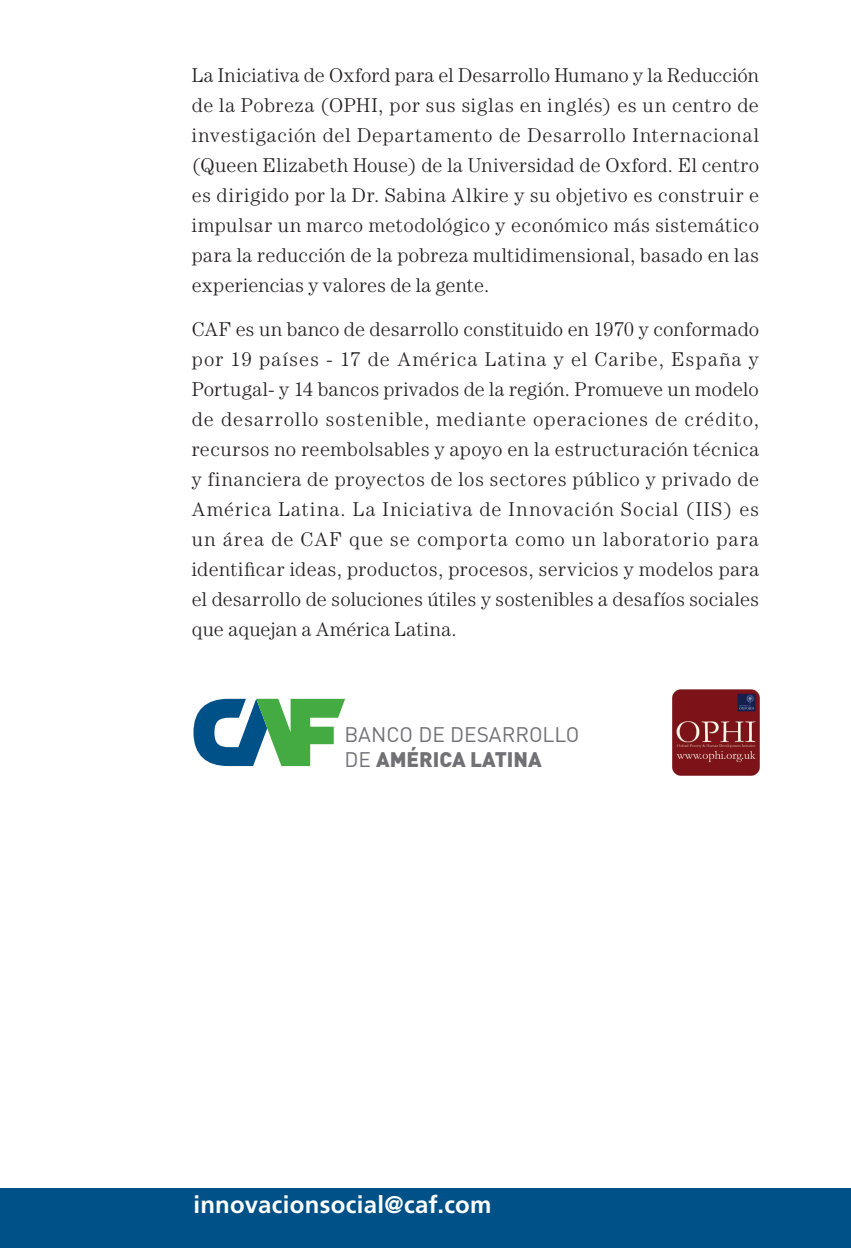
<style>
.page{position:relative;width:851px;height:1248px;background:#fff}
.page>*{position:absolute;margin:0;border:0;box-sizing:border-box;transform-origin:0 0}
.t1{font:700 24px "Frutiger LT Std";letter-spacing:.01em;color:#fff}
.t2{font:20.8px "DIN Pro";color:#717074}
.t3{font:900 20.8px "DIN";color:#717074}
.t4{font:300 20px/30px "Century";letter-spacing:.015em;color:#231f20;text-align:justify}
.s1{font-family:"DIN Pro";font-weight:400}
</style>
<div class="page">
<hr style="left:850px;top:1188px;width:1px;height:59px;background:#005187">
<svg style="left:193px;top:698px;width:152px;height:68px"></svg>
<div style="left:0;top:1188px;width:850px;height:59px;background:#005187"></div>
<img style="left:672px;top:689px;width:87px;height:86px">
<p class="t4" style="left:192px;top:59px;width:569px">La Iniciativa de Oxford para el Desarrollo Humano y la Reducción de la Pobreza (OPHI, por sus siglas en inglés) es un centro de investigación del Departamento de Desarrollo Internacional (Queen Elizabeth House) de la Universidad de Oxford. El centro es dirigido por la Dr. Sabina Alkire y su objetivo es construir e impulsar un marco metodológico y económico más sistemático para la reducción de la pobreza multidimensional, basado en las experiencias y valores de la gente.</p>
<p class="t4" style="left:192px;top:313px;width:569px">CAF es un banco de desarrollo constituido en 1970 y conformado por 19 países - 17 de América Latina y el Caribe, España y Portugal- y 14 bancos privados de la región. Promueve un modelo de desarrollo sostenible, mediante operaciones de crédito, recursos no reembolsables y apoyo en la estructuración técnica y financiera de proyectos de los sectores público y privado de América Latina. La Iniciativa de Innovación Social (IIS) es un área de CAF que se comporta como un laboratorio para identificar ideas, productos, procesos, servicios y modelos para el desarrollo de soluciones útiles y sostenibles a desafíos sociales que aquejan a América Latina.</p>
<p class="t2" style="left:344px;top:720px;width:236px">BANCO DE DESARROLLO</p>
<p class="t3" style="left:344px;top:745px;width:199px"><span class="s1">DE</span> AMÉRICA LATINA</p>
<p class="t1" style="left:193px;top:1190px;width:299px">innovacionsocial@caf.com</p>
</div>
